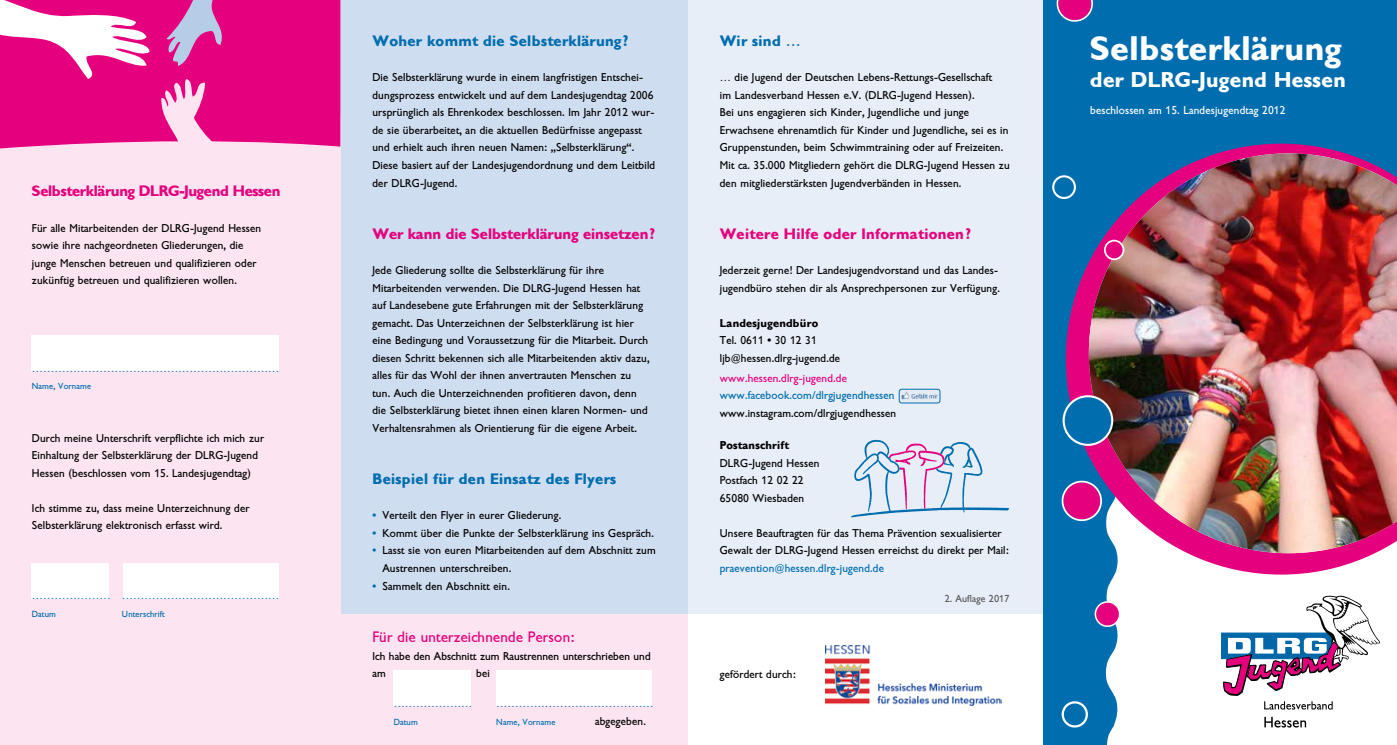
<style>
.page{position:relative;width:1397px;height:745px;background:#fff}
.page>*{position:absolute;margin:0;border:0;box-sizing:border-box;transform-origin:0 0}
.t1{font:700 33.75px "DLRG Jugend Text";color:#fff}
.t2{font:700 21.25px "DLRG Jugend Text";color:#fff}
.t3{font:700 15px "DLRG Jugend Text";color:#006dae}
.t4{font:700 15px "DLRG Jugend Text";letter-spacing:-.02em;color:#e5007d}
.t5{font:700 15px "DLRG Jugend Text";letter-spacing:-.04em;color:#e5007d}
.t6{font:700 15px "DLRG Jugend Text";color:#e5007d}
.t7{font:15px "DLRG Jugend Text";color:#e5007d}
.t8{font:11.25px/17.5px "DLRG Jugend Text";color:#000}
.t9{font:11.25px "DLRG Jugend Text";color:#006dae}
.t10{font:11.25px "DLRG Jugend Text";color:#fff}
.t11{font:11.25px "DLRG Jugend Text";color:#e5007d}
.t12{font:700 11.25px "DLRG Jugend Text";color:#000}
.t13{font:10px "DLRG Jugend Text";color:#565656}
.t14{font:8.75px "DLRG Jugend Text";color:#006dae}
.s1{font-weight:700;color:#006dae}
.s2{font-weight:700}
</style>
<div class="page">
<div style="left:340px;top:0;width:347px;height:744px;background:#cfddf0"></div>
<div style="left:0;top:114px;width:340px;height:630px;background:#fce5f0"></div>
<div style="left:308px;top:613px;width:379px;height:131px;background:#fce5f0"></div>
<div style="left:0;top:0;width:340px;height:149px;background:#e5007d"></div>
<div style="left:1042px;top:231px;width:76px;height:469px;background:#006dae"></div>
<div style="left:1042px;top:0;width:354px;height:231px;background:#006dae"></div>
<div style="left:687px;top:0;width:355px;height:615px;background:#e7eef8"></div>
<div style="left:687px;top:613px;width:355px;height:131px;background:#fff"></div>
<svg style="left:1065px;top:143px;width:310px;height:431px"></svg>
<img style="left:1088px;top:153px;width:308px;height:400px">
<svg style="left:0;top:0;width:150px;height:79px"></svg>
<svg style="left:167px;top:0;width:71px;height:66px;background:#d34aa3"></svg>
<svg style="left:161px;top:79px;width:68px;height:70px"></svg>
<div style="left:31px;top:335px;width:247px;height:36px;background:#fff"></div>
<div style="left:32px;top:563px;width:77px;height:35px;background:#fff"></div>
<div style="left:124px;top:563px;width:155px;height:35px;background:#fff"></div>
<div style="left:393px;top:670px;width:77px;height:35px;background:#fff"></div>
<div style="left:496px;top:670px;width:155px;height:35px;background:#fff"></div>
<svg style="left:1221px;top:595px;width:158px;height:114px"></svg>
<svg style="left:1264px;top:716px;width:41px;height:11px"></svg>
<svg style="left:1104px;top:240px;width:19px;height:19px"></svg>
<div style="left:1103px;top:239px;width:21px;height:21px;border:2px solid #fff;border-radius:50%"></div>
<div style="left:1063px;top:396px;width:48px;height:48px;background:#006dae;border-radius:50%"></div>
<div style="left:1062px;top:395px;width:51px;height:50px;border:2px solid #fff;border-radius:50%"></div>
<svg style="left:1094px;top:600px;width:25px;height:27px"></svg>
<svg style="left:969px;top:700px;width:149px;height:44px"></svg>
<svg style="left:1060px;top:479px;width:42px;height:42px;background:#a63d9a"></svg>
<svg style="left:1042px;top:0;width:79px;height:203px"></svg>
<img style="left:900px;top:390px;width:38px;height:10px">
<div style="left:898px;top:388px;width:42px;height:15px;border:1px solid #006dae;border-radius:2px"></div>
<svg style="left:851px;top:439px;width:157px;height:78px"></svg>
<img style="left:825px;top:645px;width:176px;height:60px">
<h3 class="t5" style="left:32px;top:182px;width:250px">Selbsterklärung DLRG-Jugend Hessen</h3>
<p class="t8" style="left:32px;top:219px;width:231px">Für alle Mitarbeitenden der DLRG-Jugend Hessen sowie ihre nachgeordneten Gliederungen, die junge Menschen betreuen und qualifizieren oder zukünftig betreuen und qualifizieren wollen.</p>
<p class="t9" style="left:32px;top:361px;width:196px">……………………………………………......</p>
<p class="t9" style="left:246px;top:361px;width:35px">………</p>
<p class="t14" style="left:32px;top:381px;width:61px">Name, Vorname</p>
<p class="t8" style="left:32px;top:429px;width:234px">Durch meine Unterschrift verpflichte ich mich zur<br>Einhaltung der Selbsterklärung der DLRG-Jugend<br>Hessen (beschlossen vom 15. Landesjugendtag)</p>
<p class="t8" style="left:32px;top:499px;width:219px">Ich stimme zu, dass meine Unterzeichnung der<br>Selbsterklärung elektronisch erfasst wird.</p>
<p class="t9" style="left:32px;top:588px;width:196px">………………… ………………………......</p>
<p class="t9" style="left:246px;top:588px;width:35px">………</p>
<p class="t14" style="left:32px;top:608px;width:26px">Datum</p>
<p class="t14" style="left:122px;top:608px;width:45px">Unterschrift</p>
<h3 class="t3" style="left:372px;top:32px;width:258px">Woher kommt die Selbsterklärung?</h3>
<p class="t8" style="left:372px;top:69px;width:284px">Die Selbsterklärung wurde in einem langfristigen Entschei&shy;dungsprozess entwickelt und auf dem Landesjugendtag 2006 ursprünglich als Ehrenkodex beschlossen. Im Jahr 2012 wur&shy;de sie überarbeitet, an die aktuellen Bedürfnisse angepasst und erhielt auch ihren neuen Namen: „Selbsterklärung“.<br>Diese basiert auf der Landesjugendordnung und dem Leitbild der DLRG-Jugend.</p>
<h3 class="t4" style="left:372px;top:225px;width:284px">Wer kann die Selbsterklärung einsetzen?</h3>
<p class="t8" style="left:372px;top:261px;width:279px">Jede Gliederung sollte die Selbsterklärung für ihre Mitarbeitenden verwenden. Die DLRG-Jugend Hessen hat auf Landesebene gute Erfahrungen mit der Selbsterklärung gemacht. Das Unterzeichnen der Selbsterklärung ist hier eine Bedingung und Voraussetzung für die Mitarbeit. Durch diesen Schritt bekennen sich alle Mitarbeitenden aktiv dazu, alles für das Wohl der ihnen anvertrauten Menschen zu tun. Auch die Unterzeichnenden profitieren davon, denn die Selbsterklärung bietet ihnen einen klaren Normen- und Verhaltensrahmen als Orientierung für die eigene Arbeit.</p>
<h3 class="t3" style="left:372px;top:470px;width:245px">Beispiel für den Einsatz des Flyers</h3>
<p class="t8" style="left:372px;top:506px;width:190px"><span class="s1">•</span> Verteilt den Flyer in eurer Gliederung.</p>
<p class="t8" style="left:372px;top:524px;width:283px"><span class="s1">•</span> Kommt über die Punkte der Selbsterklärung ins Gespräch.</p>
<p class="t8" style="left:382px;top:541px;width:275px;text-indent:-10px"><span class="s1">•</span> Lasst sie von euren Mitarbeitenden auf dem Abschnitt zum<br>Austrennen unterschreiben.</p>
<p class="t8" style="left:372px;top:576px;width:139px"><span class="s1">•</span> Sammelt den Abschnitt ein.</p>
<h3 class="t7" style="left:372px;top:627px;width:203px">Für die unterzeichnende Person:</h3>
<p class="t8" style="left:372px;top:646px;width:280px">Ich habe den Abschnitt zum Raustrennen unterschrieben und am</p>
<p class="t8" style="left:476px;top:664px;width:15px">bei</p>
<p class="t9" style="left:393px;top:696px;width:80px">…………………</p>
<p class="t9" style="left:496px;top:696px;width:95px">……………………......</p>
<p class="t9" style="left:608px;top:696px;width:47px">…………</p>
<p class="t14" style="left:393px;top:716px;width:26px">Datum</p>
<p class="t14" style="left:496px;top:716px;width:61px">Name, Vorname</p>
<p class="t8" style="left:595px;top:711px;width:52px">abgegeben.</p>
<h3 class="t3" style="left:719px;top:32px;width:83px">Wir sind …</h3>
<p class="t8" style="left:719px;top:69px;width:291px">... die Jugend der Deutschen Lebens-Rettungs-Gesellschaft<br>im Landesverband Hessen e.V. (DLRG-Jugend Hessen).<br>Bei uns engagieren sich Kinder, Jugendliche und junge Erwachsene ehrenamtlich für Kinder und Jugendliche, sei es in Gruppenstunden, beim Schwimmtraining oder auf Freizeiten.<br>Mit ca. 35.000 Mitgliedern gehört die DLRG-Jugend Hessen zu den mitgliederstärksten Jugendverbänden in Hessen.</p>
<h3 class="t6" style="left:719px;top:225px;width:253px">Weitere Hilfe oder Informationen?</h3>
<p class="t8" style="left:719px;top:261px;width:282px">Jederzeit gerne! Der Landesjugendvorstand und das Landes&shy;jugendbüro stehen dir als Ansprechpersonen zur Verfügung.</p>
<p class="t8" style="left:719px;top:314px;width:122px"><span class="s2">Landesjugendbüro<br></span>Tel. 0611 <span class="s2">•</span> 30 12 31 ljb@hessen.dlrg-jugend.de</p>
<p class="t11" style="left:719px;top:371px;width:129px">www.hessen.dlrg-jugend.de</p>
<p class="t9" style="left:719px;top:388px;width:176px">www.facebook.com/dlrgjugendhessen</p>
<p class="t8" style="left:719px;top:404px;width:178px">www.instagram.com/dlrgjugendhessen</p>
<p class="t12" style="left:719px;top:438px;width:71px">Postanschrift</p>
<p class="t8" style="left:719px;top:454px;width:101px">DLRG-Jugend Hessen<br>Postfach 12 02 22<br>65080 Wiesbaden</p>
<p class="t8" style="left:719px;top:524px;width:290px">Unsere Beauftragten für das Thema Prävention sexualisierter<br>Gewalt der DLRG-Jugend Hessen erreichst du direkt per Mail:</p>
<p class="t9" style="left:719px;top:561px;width:166px">praevention@hessen.dlrg-jugend.de</p>
<p class="t8" style="left:719px;top:665px;width:77px">gefördert durch:</p>
<p class="t13" style="left:944px;top:592px;width:66px">2. Auflage 2017</p>
<h1 class="t1" style="left:1089px;top:28px;width:253px">Selbsterklärung</h1>
<h2 class="t2" style="left:1089px;top:67px;width:257px">der DLRG-Jugend Hessen</h2>
<p class="t10" style="left:1089px;top:104px;width:197px">beschlossen am 15. Landesjugendtag 2012</p>
</div>
